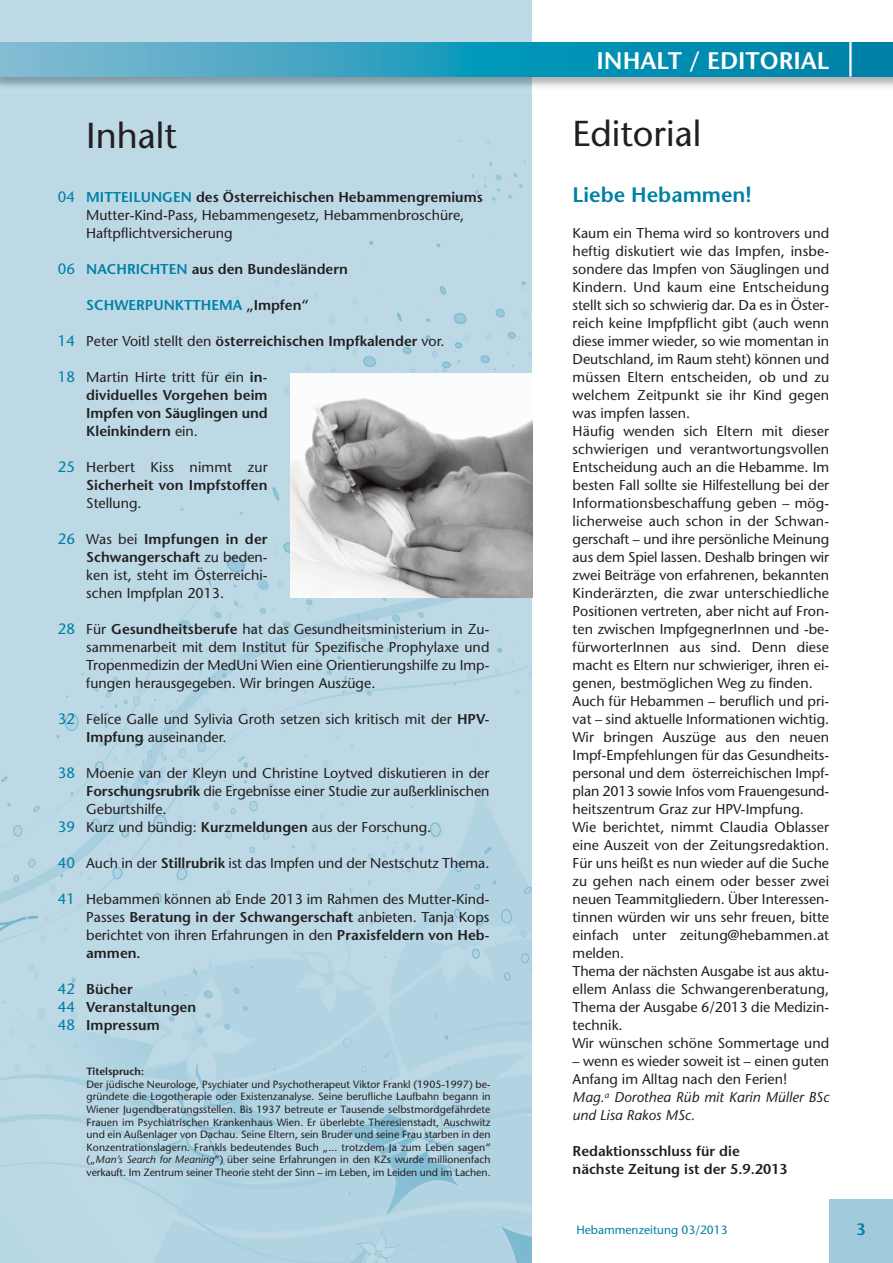
<style>
.page{position:relative;width:893px;height:1263px;background:#fff}
.page>*{position:absolute;margin:0;border:0;box-sizing:border-box;transform-origin:0 0}
.t1{font:500 36px "Stone Sans Std";color:#231f20}
.t2{font:600 24px "Stone Sans Std";color:#fff}
.t3{font:600 21px "Stone Sans Std";color:#0080a6}
.t4{font:600 16.5px "Stone Sans Std";color:#0080a6}
.t5{font:500 15px/18px "Stone Sans Std";color:#0080a6;text-align:justify}
.t6{font:500 14.25px/18px "Stone Sans Std";color:#231f20}
.t7{font:600 14.25px/18px "Stone Sans Std";color:#231f20}
.t8{font:600 14.25px "Stone Sans Std";color:#0080a6}
.t9{font:500 12px "Stone Sans Std";color:#0080a6}
.t10{font:500 10.5px/12.6px "Stone Sans Std";letter-spacing:-.005em;color:#231f20;text-align:justify}
.t11{font:600 10.5px "Stone Sans Std";color:#231f20}
.s1{font-weight:600;color:#0080a6}
.s2{font-weight:600}
.s3{color:#0080a6}
.s4{color:#231f20}
.s5{font-weight:500}
.s6{font-style:italic}
</style>
<div class="page">
<div style="left:0;top:0;width:531px;height:1263px;background:#bdd9e6"></div>
<img style="left:0;top:42px;width:531px;height:1221px">
<img style="left:531px;top:38px;width:362px;height:56px">
<img style="left:0;top:77px;width:531px;height:17px">
<svg style="left:0;top:43px;width:893px;height:34px"></svg>
<hr style="left:849px;top:0;width:3px;height:77px;background:#fff">
<div style="left:829px;top:1199px;width:64px;height:64px;background:#a1cbdc"></div>
<img style="left:290px;top:373px;width:242px;height:224px">
<h1 class="t1" style="left:86px;top:122px;width:92px">Inhalt</h1>
<p class="t5" style="left:58px;top:190px;width:19px">04</p>
<p class="t5" style="left:58px;top:262px;width:19px">06</p>
<p class="t5" style="left:58px;top:334px;width:19px">14</p>
<p class="t5" style="left:58px;top:370px;width:19px">18</p>
<p class="t5" style="left:58px;top:460px;width:19px">25</p>
<p class="t5" style="left:58px;top:532px;width:19px">26</p>
<p class="t5" style="left:58px;top:622px;width:19px">28</p>
<p class="t5" style="left:58px;top:712px;width:19px">32</p>
<p class="t5" style="left:58px;top:766px;width:19px">38</p>
<p class="t5" style="left:58px;top:820px;width:19px">39</p>
<p class="t5" style="left:58px;top:856px;width:19px">40</p>
<p class="t5" style="left:58px;top:892px;width:19px">41</p>
<p class="t5" style="left:58px;top:982px;width:19px">42<br>44<br>48</p>
<p class="t6" style="left:86px;top:190px;width:398px"><span class="s1">MITTEILUNGEN</span> <span class="s2">des Österreichischen Hebammengremiums<br></span>Mutter-Kind-Pass, Hebammengesetz, Hebammenbroschüre,<br>Haftpflichtversicherung</p>
<p class="t7" style="left:86px;top:262px;width:263px"><span class="s3">NACHRICHTEN</span> aus den Bundesländern</p>
<p class="t8" style="left:86px;top:300px;width:224px">SCHWERPUNKTTHEMA <span class="s4">„Impfen“</span></p>
<p class="t7" style="left:86px;top:334px;width:360px"><span class="s5">Peter Voitl stellt den</span> österreichischen Impfkalender <span class="s5">vor.</span></p>
<p class="t7" style="left:86px;top:370px;width:183px;text-align:justify"><span class="s5">Martin Hirte tritt für ein</span> in&shy;dividuelles Vorgehen beim Impfen von Säuglingen und Kleinkindern <span class="s5">ein.</span></p>
<p class="t6" style="left:86px;top:460px;width:183px">Herbert Kiss nimmt zur</p>
<p class="t7" style="left:86px;top:478px;width:183px">Sicherheit von Impfstoffen</p>
<p class="t6" style="left:86px;top:496px;width:57px">Stellung.</p>
<p class="t6" style="left:86px;top:532px;width:183px;text-align:justify">Was bei <span class="s2">Impfungen in der Schwangerschaft</span> zu beden&shy;ken ist, steht im Österreichi&shy;schen Impfplan 2013.</p>
<p class="t6" style="left:86px;top:622px;width:405px;text-align:justify">Für <span class="s2">Gesundheitsberufe</span> hat das Gesundheitsministerium in Zu&shy;sammenarbeit mit dem Institut für Spezifische Prophylaxe und Tropenmedizin der MedUni Wien eine Orientierungshilfe zu Imp&shy;fungen herausgegeben. Wir bringen Auszüge.</p>
<p class="t6" style="left:86px;top:712px;width:405px">Felice Galle und Sylivia Groth setzen sich kritisch mit der <span class="s2">HPV-<br>Impfung</span> auseinander.</p>
<p class="t6" style="left:86px;top:766px;width:405px">Moenie van der Kleyn und Christine Loytved diskutieren in der <span class="s2">Forschungsrubrik</span> die Ergebnisse einer Studie zur außerklinischen Geburtshilfe.<br>Kurz und bündig: <span class="s2">Kurzmeldungen</span> aus der Forschung.</p>
<p class="t6" style="left:86px;top:856px;width:405px">Auch in der <span class="s2">Stillrubrik</span> ist das Impfen und der Nestschutz Thema.</p>
<p class="t6" style="left:86px;top:892px;width:405px;text-align:justify">Hebammen können ab Ende 2013 im Rahmen des Mutter-Kind-Passes <span class="s2">Beratung in der Schwangerschaft</span> anbieten. Tanja Kops berichtet von ihren Erfahrungen in den <span class="s2">Praxisfeldern von Heb&shy;ammen.</span></p>
<p class="t7" style="left:86px;top:982px;width:111px">Bücher<br>Veranstaltungen<br>Impressum</p>
<p class="t11" style="left:87px;top:1067px;width:59px">Titelspruch:</p>
<p class="t10" style="left:87px;top:1079px;width:406px">Der jüdische Neurologe, Psychiater und Psychotherapeut Viktor Frankl (1905-1997) be&shy;gründete die Logotherapie oder Existenzanalyse. Seine berufliche Laufbahn begann in Wiener Jugendberatungsstellen. Bis 1937 betreute er Tausende selbstmordgefährdete Frauen im Psychiatrischen Krankenhaus Wien. Er überlebte Theresienstadt, Auschwitz und ein Außenlager von Dachau. Seine Eltern, sein Bruder und seine Frau starben in den Konzentrationslagern. Frankls bedeutendes Buch „... trotzdem Ja zum Leben sagen“ („<span class="s6">Man’s Search for Meaning</span>“) über seine Erfahrungen in den KZs wurde millionenfach verkauft. Im Zentrum seiner Theorie steht der Sinn – im Leben, im Leiden und im Lachen.</p>
<h2 class="t2" style="left:596px;top:51px;width:234px">INHALT / EDITORIAL</h2>
<h1 class="t1" style="left:573px;top:119px;width:130px">Editorial</h1>
<h3 class="t3" style="left:573px;top:187px;width:181px">Liebe Hebammen!</h3>
<p class="t6" style="left:573px;top:226px;width:258px">Kaum ein Thema wird so kontrovers und heftig diskutiert wie das Impfen, insbe&shy;sondere das Impfen von Säuglingen und Kindern. Und kaum eine Entscheidung stellt sich so schwierig dar. Da es in Öster&shy;reich keine Impfpflicht gibt (auch wenn diese immer wieder, so wie momentan in Deutschland, im Raum steht) können und müssen Eltern entscheiden, ob und zu welchem Zeitpunkt sie ihr Kind gegen was impfen lassen.<br>Häufig wenden sich Eltern mit dieser schwierigen und verantwortungsvollen Entscheidung auch an die Hebamme. Im besten Fall sollte sie Hilfestellung bei der Informationsbeschaffung geben – mög&shy;licherweise auch schon in der Schwan&shy;gerschaft – und ihre persönliche Meinung aus dem Spiel lassen. Deshalb bringen wir zwei Beiträge von erfahrenen, bekannten Kinderärzten, die zwar unterschiedliche Positionen vertreten, aber nicht auf Fron&shy;ten zwischen ImpfgegnerInnen und -be&shy;fürworterInnen aus sind. Denn diese macht es Eltern nur schwieriger, ihren ei&shy;genen, bestmöglichen Weg zu finden.<br>Auch für Hebammen – beruflich und pri&shy;vat – sind aktuelle Informationen wichtig.<br>Wir bringen Auszüge aus den neuen Impf-Empfehlungen für das Gesundheits&shy;personal und dem österreichischen Impf&shy;plan 2013 sowie Infos vom Frauengesund&shy;heitszentrum Graz zur HPV-Impfung.<br>Wie berichtet, nimmt Claudia Oblasser eine Auszeit von der Zeitungsredaktion.<br>Für uns heißt es nun wieder auf die Suche zu gehen nach einem oder besser zwei neuen Teammitgliedern. Über Interessen&shy;tinnen würden wir uns sehr freuen, bitte einfach unter zeitung@hebammen.at melden.<br>Thema der nächsten Ausgabe ist aus aktu&shy;ellem Anlass die Schwangerenberatung, Thema der Ausgabe 6/2013 die Medizin&shy;technik.<br>Wir wünschen schöne Sommertage und</p>
<p class="t6" style="left:573px;top:1054px;width:258px">– wenn es wieder soweit ist – einen guten<br>Anfang im Alltag nach den Ferien!<br><span class="s6">Mag.</span><sup>a</sup> <span class="s6">Dorothea Rüb mit Karin Müller BSc und Lisa Rakos MSc.</span></p>
<p class="t7" style="left:573px;top:1144px;width:216px">Redaktionsschluss für die nächste Zeitung ist der 5.9.2013</p>
<p class="t9" style="left:576px;top:1225px;width:153px">Hebammenzeitung 03/2013</p>
<p class="t4" style="left:856px;top:1223px;width:11px">3</p>
</div>
